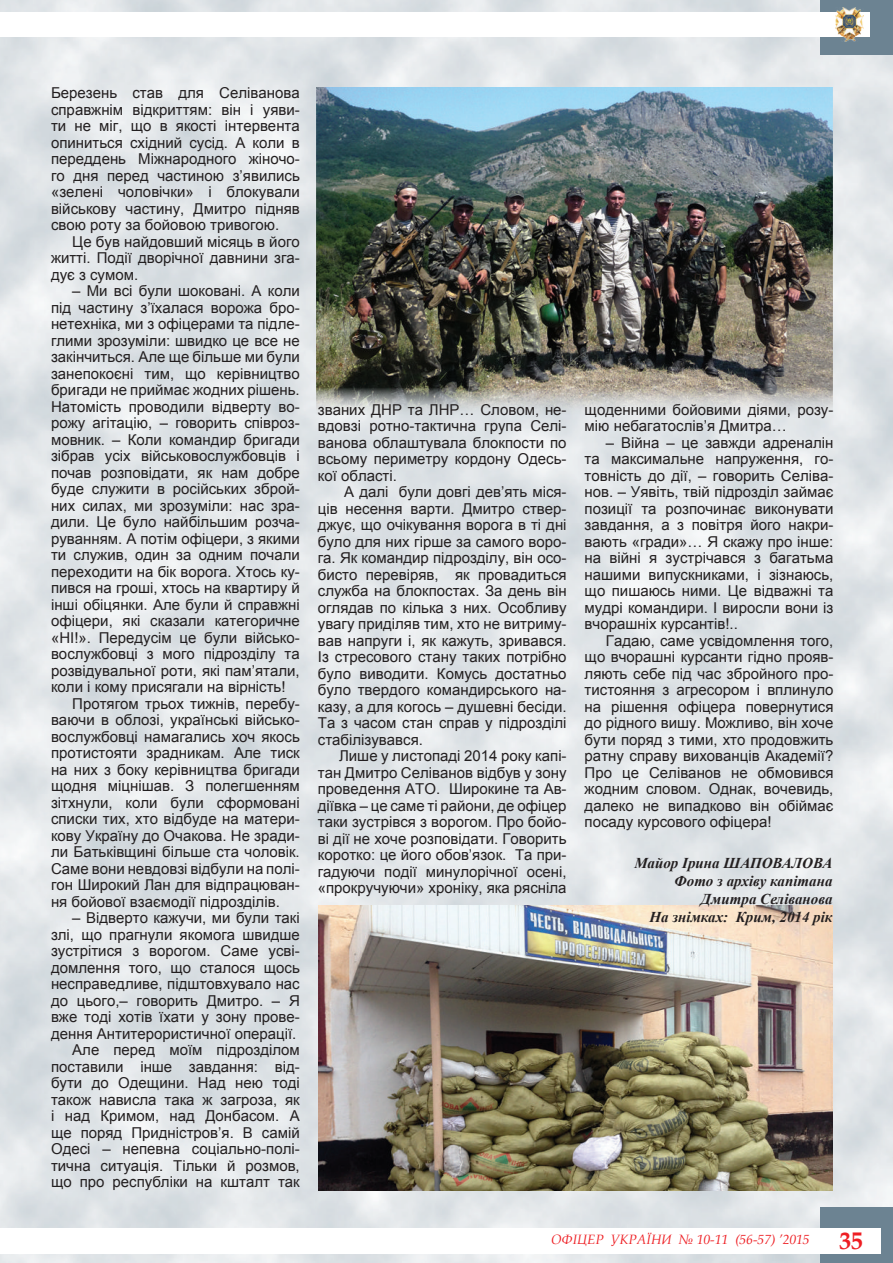
<style>
.page{position:relative;width:893px;height:1263px;background:#fff}
.page>*{position:absolute;margin:0;border:0;box-sizing:border-box;transform-origin:0 0}
.t1{font:15px/16.5px "Arial";color:#231f20;text-align:justify}
.t2{font:italic 700 15px "Times New Roman";color:#231f20}
.t3{font:italic 13.5px "Book Antiqua";color:#ee1e23}
.s1{font-weight:700;font-style:normal;font-size:24px}
</style>
<div class="page">
<img style="left:0;top:0;width:893px;height:1263px">
<div style="left:820px;top:1207px;width:73px;height:56px;background:#6c8392"></div>
<div style="left:821px;top:0;width:72px;height:54px;background:#6c8392"></div>
<div style="left:0;top:1228px;width:881px;height:25px;background:#fff"></div>
<div style="left:0;top:13px;width:870px;height:24px;background:#fff"></div>
<img style="left:835px;top:8px;width:28px;height:34px">
<svg style="left:548px;top:1195px;width:265px;height:68px"></svg>
<img style="left:317px;top:87px;width:515px;height:330px">
<img style="left:319px;top:906px;width:513px;height:285px">
<p class="t1" style="left:51px;top:85px;width:250px">Березень став для Селіванова справжнім відкриттям: він і уяви&shy;ти не міг, що в якості інтервента опиниться східний сусід. А коли в переддень Міжнародного жіночо&shy;го дня перед частиною з’явились «зелені чоловічки» і блокували військову частину, Дмитро підняв свою роту за бойовою тривогою.</p>
<p class="t1" style="left:51px;top:233px;width:250px;text-indent:21px">Це був найдовший місяць в його житті. Події дворічної давнини зга&shy;дує з сумом.</p>
<p class="t1" style="left:51px;top:283px;width:250px;text-indent:21px">– Ми всі були шоковані. А коли під частину з’їхалася ворожа бро&shy;нетехніка, ми з офіцерами та підле&shy;глими зрозуміли: швидко це все не закінчиться. Але ще більше ми були занепокоєні тим, що керівництво бригади не приймає жодних рішень.<br>Натомість проводили відверту во&shy;рожу агітацію, – говорить співроз&shy;мовник. – Коли командир бригади зібрав усіх військовослужбовців і почав розповідати, як нам добре буде служити в російських зброй&shy;них силах, ми зрозуміли: нас зра&shy;дили. Це було найбільшим розча&shy;руванням. А потім офіцери, з якими ти служив, один за одним почали переходити на бік ворога. Хтось ку&shy;пився на гроші, хтось на квартиру й інші обіцянки. Але були й справжні офіцери, які сказали категоричне «НІ!». Передусім це були військо&shy;вослужбовці з мого підрозділу та розвідувальної роти, які пам’ятали, коли і кому присягали на вірність!</p>
<p class="t1" style="left:51px;top:695px;width:250px;text-indent:21px">Протягом трьох тижнів, перебу&shy;ваючи в облозі, українські військо&shy;вослужбовці намагались хоч якось протистояти зрадникам. Але тиск на них з боку керівництва бригади щодня міцнішав. З полегшенням зітхнули, коли були сформовані списки тих, хто відбуде на матери&shy;кову Україну до Очакова. Не зради&shy;ли Батьківщині більше ста чоловік.<br>Саме вони невдовзі відбули на полі&shy;гон Широкий Лан для відпрацюван&shy;ня бойової взаємодії підрозділів.</p>
<p class="t1" style="left:51px;top:910px;width:250px;text-indent:21px">– Відверто кажучи, ми були такі злі, що прагнули якомога швидше зустрітися з ворогом. Саме усві&shy;домлення того, що сталося щось несправедливе, підштовхувало нас до цього,– говорить Дмитро. – Я вже тоді хотів їхати у зону прове&shy;дення Антитерористичної операції.</p>
<p class="t1" style="left:51px;top:1042px;width:250px;text-indent:21px">Але перед моїм підрозділом поставили інше завдання: від&shy;бути до Одещини. Над нею тоді також нависла така ж загроза, як і над Кримом, над Донбасом. А ще поряд Придністров’я. В самій Одесі – непевна соціально-полі&shy;тична ситуація. Тільки й розмов, що про республіки на кшталт так</p>
<p class="t1" style="left:318px;top:402px;width:250px">званих ДНР та ЛНР… Словом, не&shy;вдовзі ротно-тактична група Селі&shy;ванова облаштувала блокпости по всьому периметру кордону Одесь&shy;кої області.</p>
<p class="t1" style="left:318px;top:484px;width:250px;text-indent:26px">А далі були довгі дев’ять міся&shy;ців несення варти. Дмитро ствер&shy;джує, що очікування ворога в ті дні було для них гірше за самого воро&shy;га. Як командир підрозділу, він осо&shy;бисто перевіряв, як провадиться служба на блокпостах. За день він оглядав по кілька з них. Особливу увагу приділяв тим, хто не витриму&shy;вав напруги і, як кажуть, зривався.<br>Із стресового стану таких потрібно було виводити. Комусь достатньо було твердого командирського на&shy;казу, а для когось – душевні бесіди.<br>Та з часом стан справ у підрозділі стабілізувався.</p>
<p class="t1" style="left:318px;top:748px;width:250px;text-indent:21px">Лише у листопаді 2014 року капі&shy;тан Дмитро Селіванов відбув у зону проведення АТО. Широкине та Ав&shy;діївка – це саме ті райони, де офіцер таки зустрівся з ворогом. Про бойо&shy;ві дії не хоче розповідати. Говорить коротко: це його обов’язок. Та при&shy;гадуючи події минулорічної осені, «прокручуючи» хроніку, яка рясніла</p>
<p class="t1" style="left:585px;top:402px;width:250px">щоденними бойовими діями, розу&shy;мію небагатослів’я Дмитра…</p>
<p class="t1" style="left:585px;top:435px;width:250px;text-indent:21px">– Війна – це завжди адреналін та максимальне напруження, го&shy;товність до дії, – говорить Селіва&shy;нов. – Уявіть, твій підрозділ займає позиції та розпочинає виконувати завдання, а з повітря його накри&shy;вають «гради»… Я скажу про інше: на війні я зустрічався з багатьма нашими випускниками, і зізнаюсь, що пишаюсь ними. Це відважні та мудрі командири. І виросли вони із вчорашніх курсантів!..</p>
<p class="t1" style="left:585px;top:633px;width:250px;text-indent:21px">Гадаю, саме усвідомлення того, що вчорашні курсанти гідно прояв&shy;ляють себе під час збройного про&shy;тистояння з агресором і вплинуло на рішення офіцера повернутися до рідного вишу. Можливо, він хоче бути поряд з тими, хто продовжить ратну справу вихованців Академії?<br>Про це Селіванов не обмовився жодним словом. Однак, вочевидь, далеко не випадково він обіймає посаду курсового офіцера!</p>
<p class="t2" style="left:634px;top:853px;width:199px">Майор Ірина ШАПОВАЛОВА</p>
<p class="t2" style="left:674px;top:871px;width:160px">Фото з архіву капітана</p>
<p class="t2" style="left:701px;top:889px;width:133px">Дмитра Селіванова</p>
<p class="t2" style="left:649px;top:907px;width:185px">На знімках: Крим, 2014 рік</p>
<p class="t3" style="left:551px;top:1229px;width:313px">ОФІЦЕР УКРАЇНИ № 10-11 (56-57) ’2015 <span class="s1">35</span></p>
</div>
